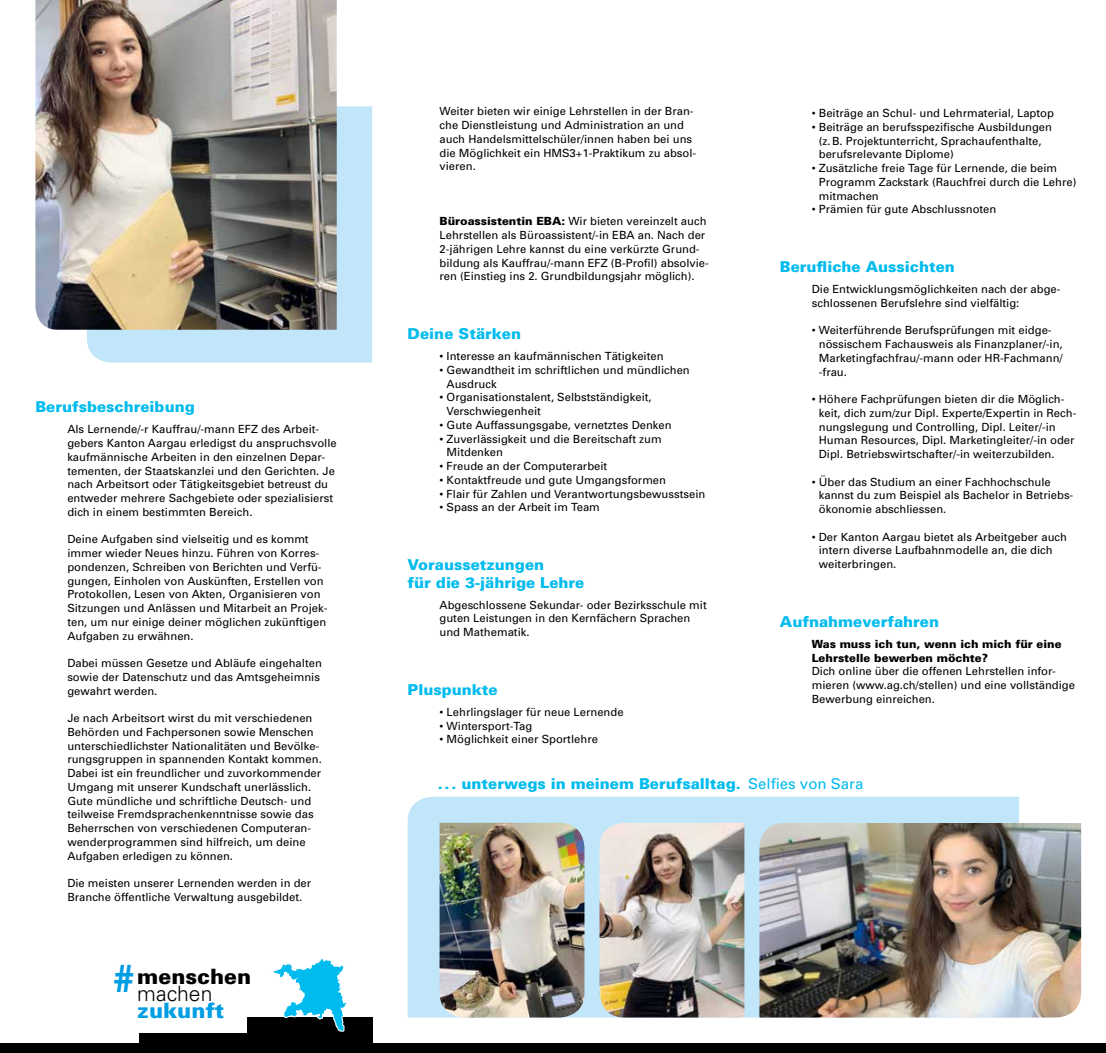
<style>
.page{position:relative;width:1106px;height:1053px;background:#fff}
.page>*{position:absolute;margin:0;border:0;box-sizing:border-box;transform-origin:0 0}
.t1{font:900 39.12px "Univers";color:#009ee3}
.t2{font:900 21.12px "Univers";color:#000}
.t3{font:900 21.12px "Univers";color:#009ee3}
.t4{font:300 21.12px "Univers";color:#000}
.t5{font:900 15px/17.5px "Univers";color:#0be}
.t6{font:11.25px/13.8px "Univers";color:#000}
.t7{font:900 11.25px/13.8px "Univers";color:#000}
.s1{font-weight:900}
.s2{font-weight:400}
</style>
<div class="page">
<div style="left:407px;top:796px;width:612px;height:221px;background:#c1e6fa"></div>
<img style="left:439px;top:822px;width:145px;height:195px">
<img style="left:599px;top:822px;width:145px;height:195px">
<img style="left:759px;top:823px;width:322px;height:194px">
<div style="left:87px;top:106px;width:285px;height:256px;background:#c1e6fa"></div>
<img style="left:35px;top:0;width:302px;height:330px">
<div style="left:0;top:1043px;width:1106px;height:9px;background:#000"></div>
<div style="left:139px;top:1032px;width:233px;height:12px;background:#000"></div>
<div style="left:247px;top:1017px;width:125px;height:30px;background:#000"></div>
<svg style="left:273px;top:958px;width:74px;height:73px"></svg>
<h3 class="t5" style="left:35px;top:398px;width:161px">Berufsbeschreibung</h3>
<p class="t6" style="left:67px;top:422px;width:271px">Als Lernende/-r Kauffrau/-mann EFZ des Arbeit&shy;gebers Kanton Aargau erledigst du anspruchsvolle kaufmännische Arbeiten in den einzelnen Depar&shy;tementen, der Staatskanzlei und den Gerichten. Je nach Arbeitsort oder Tätigkeitsgebiet betreust du entweder mehrere Sachgebiete oder spezialisierst dich in einem bestimmten Bereich.</p>
<p class="t6" style="left:67px;top:532px;width:262px">Deine Aufgaben sind vielseitig und es kommt immer wieder Neues hinzu. Führen von Korres&shy;pondenzen, Schreiben von Berichten und Verfü&shy;gungen, Einholen von Auskünften, Erstellen von Protokollen, Lesen von Akten, Organisieren von Sitzungen und Anlässen und Mitarbeit an Projek&shy;ten, um nur einige deiner möglichen zukünftigen Aufgaben zu erwähnen.</p>
<p class="t6" style="left:67px;top:656px;width:256px">Dabei müssen Gesetze und Abläufe eingehalten sowie der Datenschutz und das Amtsgeheimnis gewahrt werden.</p>
<p class="t6" style="left:67px;top:711px;width:256px">Je nach Arbeitsort wirst du mit verschiedenen Behörden und Fachpersonen sowie Menschen unterschiedlichster Nationalitäten und Bevölke&shy;rungsgruppen in spannenden Kontakt kommen.<br>Dabei ist ein freundlicher und zuvorkommender Umgang mit unserer Kundschaft unerlässlich.<br>Gute mündliche und schriftliche Deutsch- und teilweise Fremdsprachenkenntnisse sowie das Beherrschen von verschiedenen Computeran&shy;wenderprogrammen sind hilfreich, um deine Aufgaben erledigen zu können.</p>
<p class="t6" style="left:67px;top:876px;width:245px">Die meisten unserer Lernenden werden in der<br>Branche öffentliche Verwaltung ausgebildet.</p>
<h1 class="t1" style="left:111px;top:954px;width:28px">#</h1>
<h2 class="t2" style="left:137px;top:963px;width:115px">menschen</h2>
<h2 class="t4" style="left:137px;top:980px;width:77px">machen</h2>
<h2 class="t3" style="left:137px;top:996px;width:88px">zukunft</h2>
<p class="t6" style="left:439px;top:104px;width:258px">Weiter bieten wir einige Lehrstellen in der Bran&shy;che Dienstleistung und Administration an und auch Handelsmittelschüler/innen haben bei uns die Möglichkeit ein HMS3+1-Praktikum zu absol&shy;vieren.</p>
<p class="t6" style="left:439px;top:214px;width:271px"><span class="s1">Büroassistentin EBA:</span> Wir bieten vereinzelt auch Lehrstellen als Büroassistent/-in EBA an. Nach der 2-jährigen Lehre kannst du eine verkürzte Grund&shy;bildung als Kauffrau/-mann EFZ (B-Profil) absolvie&shy;ren (Einstieg ins 2. Grundbildungsjahr möglich).</p>
<h3 class="t5" style="left:407px;top:325px;width:115px">Deine Stärken</h3>
<p class="t6" style="left:439px;top:349px;width:225px">• Interesse an kaufmännischen Tätigkeiten</p>
<p class="t6" style="left:446px;top:363px;width:245px;text-indent:-7px">• Gewandtheit im schriftlichen und mündlichen<br>Ausdruck</p>
<p class="t6" style="left:446px;top:390px;width:207px;text-indent:-7px">• Organisationstalent, Selbstständigkeit,<br>Verschwiegenheit</p>
<p class="t6" style="left:439px;top:418px;width:234px">• Gute Auffassungsgabe, vernetztes Denken</p>
<p class="t6" style="left:446px;top:431px;width:217px;text-indent:-7px">• Zuverlässigkeit und die Bereitschaft zum<br>Mitdenken</p>
<p class="t6" style="left:439px;top:459px;width:169px">• Freude an der Computerarbeit</p>
<p class="t6" style="left:439px;top:473px;width:228px">• Kontaktfreude und gute Umgangsformen</p>
<p class="t6" style="left:439px;top:486px;width:267px">• Flair für Zahlen und Verantwortungsbewusstsein</p>
<p class="t6" style="left:439px;top:500px;width:162px">• Spass an der Arbeit im Team</p>
<h3 class="t5" style="left:407px;top:555px;width:178px">Voraussetzungen<br>für die 3-jährige Lehre</h3>
<p class="t6" style="left:439px;top:597px;width:269px">Abgeschlossene Sekundar- oder Bezirksschule mit guten Leistungen in den Kernfächern Sprachen und Mathematik.</p>
<h3 class="t5" style="left:407px;top:680px;width:92px">Pluspunkte</h3>
<p class="t6" style="left:439px;top:704px;width:185px">• Lehrlingslager für neue Lernende</p>
<p class="t6" style="left:439px;top:718px;width:94px">• Wintersport-Tag</p>
<p class="t6" style="left:439px;top:732px;width:160px">• Möglichkeit einer Sportlehre</p>
<p class="t6" style="left:811px;top:106px;width:244px">• Beiträge an Schul- und Lehrmaterial, Laptop</p>
<p class="t6" style="left:818px;top:120px;width:235px;text-indent:-7px">• Beiträge an berufsspezifische Ausbildungen (z.B. Projektunterricht, Sprachaufenthalte, berufsrelevante Diplome)</p>
<p class="t6" style="left:818px;top:161px;width:259px;text-indent:-7px">• Zusätzliche freie Tage für Lernende, die beim<br>Programm Zackstark (Rauchfrei durch die Lehre) mitmachen</p>
<p class="t6" style="left:811px;top:202px;width:186px">• Prämien für gute Abschlussnoten</p>
<h3 class="t5" style="left:780px;top:258px;width:176px">Berufliche Aussichten</h3>
<p class="t6" style="left:811px;top:282px;width:250px">Die Entwicklungsmöglichkeiten nach der abge&shy;schlossenen Berufslehre sind vielfältig:</p>
<p class="t6" style="left:818px;top:323px;width:245px;text-indent:-7px">• Weiterführende Berufsprüfungen mit eidge&shy;nössischem Fachausweis als Finanzplaner/-in, Marketingfachfrau/-mann oder HR-Fachmann/ -frau.</p>
<p class="t6" style="left:818px;top:392px;width:259px;text-indent:-7px">• Höhere Fachprüfungen bieten dir die Möglich&shy;keit, dich zum/zur Dipl. Experte/Expertin in Rech&shy;nungslegung und Controlling, Dipl. Leiter/-in Human Resources, Dipl. Marketingleiter/-in oder Dipl. Betriebswirtschafter/-in weiterzubilden.</p>
<p class="t6" style="left:818px;top:474px;width:256px;text-indent:-7px">• Über das Studium an einer Fachhochschule kannst du zum Beispiel als Bachelor in Betriebs&shy;ökonomie abschliessen.</p>
<p class="t6" style="left:818px;top:529px;width:250px;text-indent:-7px">• Der Kanton Aargau bietet als Arbeitgeber auch intern diverse Laufbahnmodelle an, die dich weiterbringen.</p>
<h3 class="t5" style="left:780px;top:612px;width:161px">Aufnahmeverfahren</h3>
<p class="t7" style="left:811px;top:636px;width:251px">Was muss ich tun, wenn ich mich für eine<br>Lehrstelle bewerben möchte?</p>
<p class="t6" style="left:811px;top:664px;width:265px">Dich online über die offenen Lehrstellen infor&shy;mieren (www.ag.ch/stellen) und eine vollständige<br>Bewerbung einreichen.</p>
<h3 class="t5" style="left:438px;top:774px;width:427px">... unterwegs in meinem Berufsalltag. <span class="s2">Selfies von Sara</span></h3>
</div>
